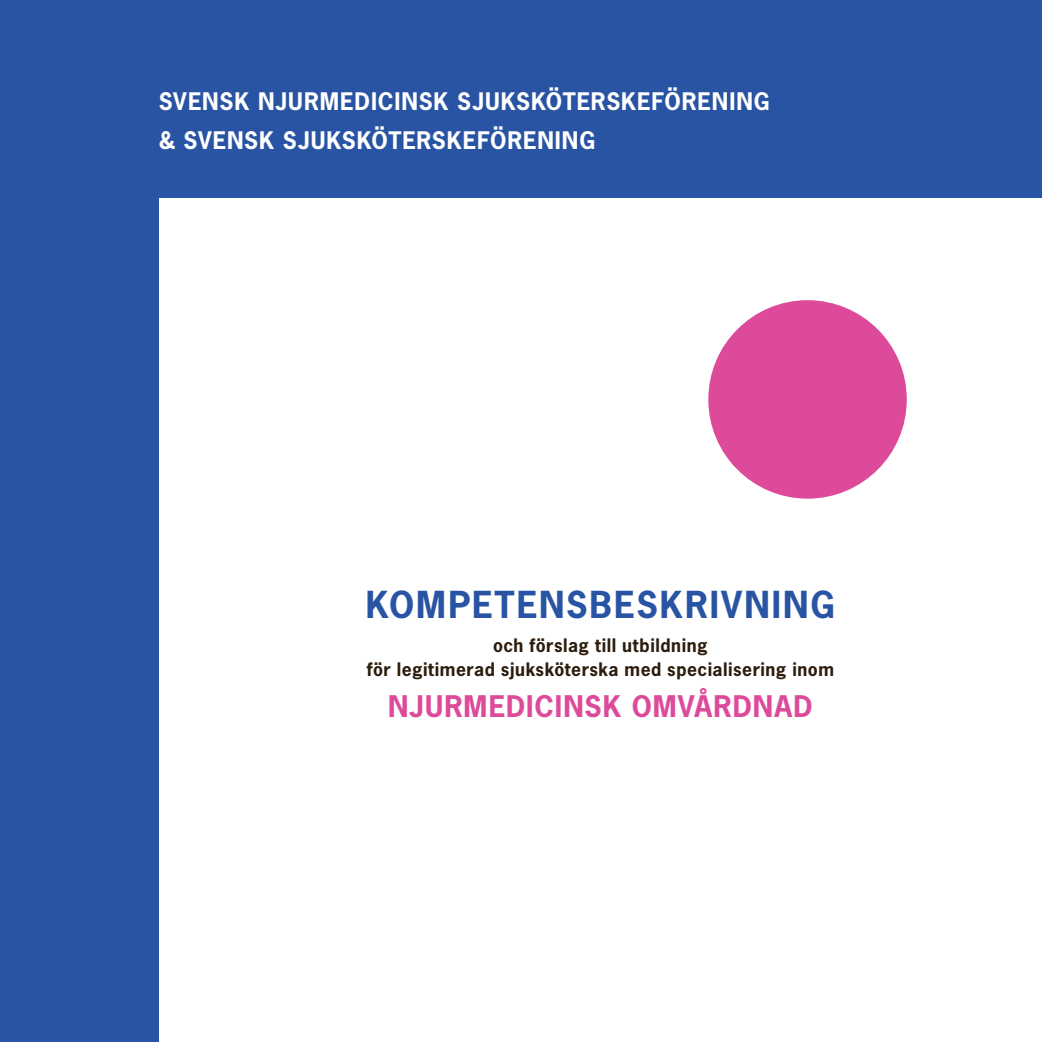
<style>
.page{position:relative;width:1042px;height:1042px;background:#fff}
.page>*{position:absolute;margin:0;border:0;box-sizing:border-box;transform-origin:0 0}
.t1{font:700 35px "News Gothic Std";letter-spacing:.055em;color:#2854a3}
.t2{font:700 28px "News Gothic Std";letter-spacing:.035em;color:#dd4a9a}
.t3{font:700 22.75px/38.5px "News Gothic Std";letter-spacing:.04em;color:#fff}
.t4{font:700 17.5px/23.6px "News Gothic Std";letter-spacing:.035em;color:#2c1d0d;text-align:center}
</style>
<div class="page">
<div style="left:0;top:0;width:1042px;height:198px;background:#2854a3"></div>
<div style="left:708px;top:300px;width:199px;height:199px;background:#dd4a9a;border-radius:50%"></div>
<div style="left:0;top:0;width:159px;height:1042px;background:#2854a3"></div>
<h3 class="t3" style="left:159px;top:82px;width:612px">SVENSK NJURMEDICINSK SJUKSKÖTERSKEFÖRENING &amp; SVENSK SJUKSKÖTERSKEFÖRENING</h3>
<h1 class="t1" style="left:366px;top:582px;width:470px">KOMPETENSBESKRIVNING</h1>
<p class="t4" style="left:367px;top:633px;width:469px">OCH FÖRSLAG TILL UTBILDNING<br>FÖR LEGITIMERAD SJUKSKÖTERSKA MED SPECIALISERING INOM</p>
<h2 class="t2" style="left:388px;top:688px;width:426px">NJURMEDICINSK OMVÅRDNAD</h2>
</div>
